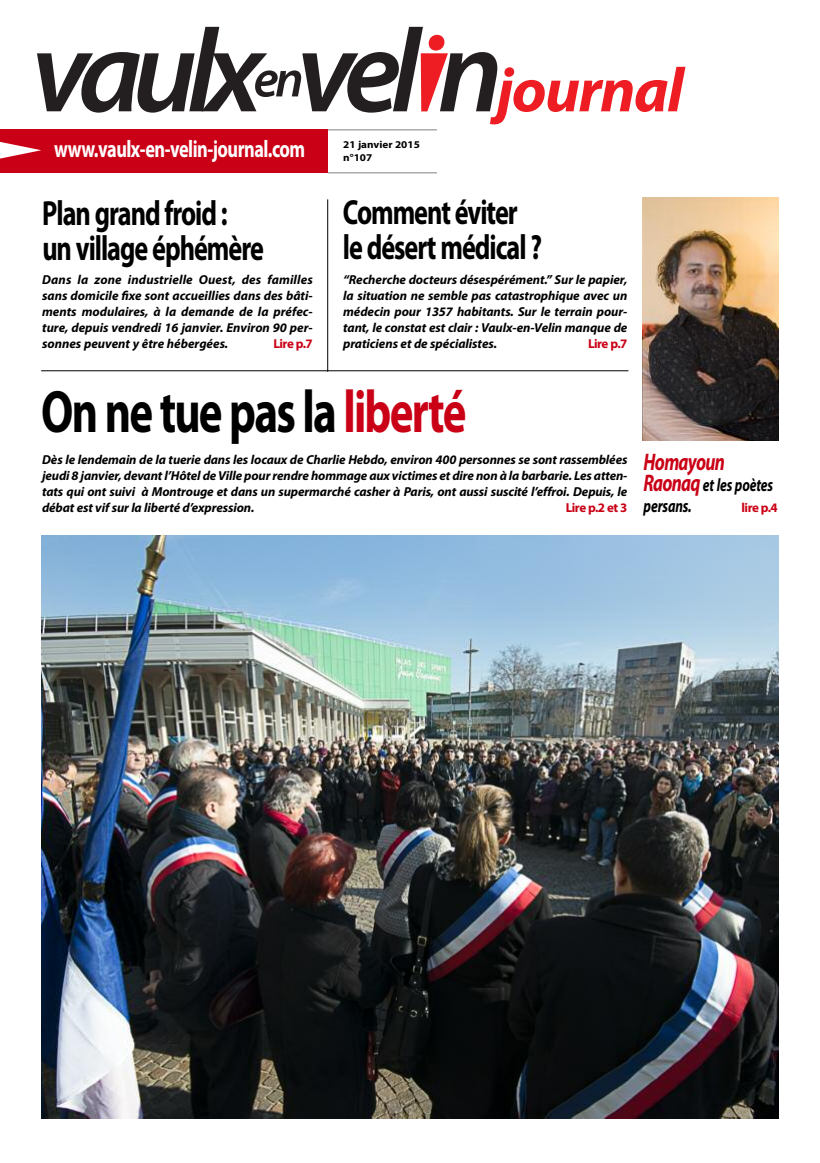
<style>
.page{position:relative;width:820px;height:1163px;background:#fff}
.page>*{position:absolute;margin:0;border:0;box-sizing:border-box;transform-origin:0 0}
.t1{font:700 60px "Myriad Pro";letter-spacing:-.04em;color:#000;scale:.75 1}
.t2{font:700 35px/35px "Myriad Pro";letter-spacing:-.04em;color:#000;scale:.75 1}
.t3{font:700 24px "Myriad Pro";letter-spacing:-.03em;color:#fff;scale:.76 1}
.t4{font:italic 700 24px "Myriad Pro";letter-spacing:-.04em;color:#ca0016;scale:.75 1}
.t5{font:italic 700 18px/21px "Myriad Pro";letter-spacing:-.01em;color:#000;scale:.75 1}
.t6{font:italic 700 13px/16px "Myriad Pro";letter-spacing:-.005em;color:#000;text-align:justify}
.t7{font:700 13px "Myriad Pro";letter-spacing:-.035em;color:#ca0016}
.t8{font:700 10.4px "Myriad Pro";color:#000;scale:1.08 1}
.s1{color:#ca0016}
.s2{font-size:24px;color:#ca0016}
</style>
<div class="page">
<img style="left:41px;top:536px;width:737px;height:582px">
<hr style="left:327px;top:129px;width:110px;height:1px;background:#808080">
<hr style="left:327px;top:172px;width:110px;height:1px;background:#808080">
<div style="left:0;top:129px;width:327px;height:44px;background:#ca0016"></div>
<hr style="left:41px;top:370px;width:587px;height:1px;background:#000">
<hr style="left:327px;top:199px;width:1px;height:172px;background:#000">
<img style="left:642px;top:197px;width:136px;height:244px">
<svg style="left:37px;top:27px;width:648px;height:97px"></svg>
<h3 class="t3" style="left:54px;top:140px;width:332px">www.vaulx-en-velin-journal.com</h3>
<p class="t8" style="left:343px;top:141px;width:72px">21 janvier 2015</p>
<p class="t8" style="left:343px;top:154px;width:28px">n°107</p>
<h2 class="t2" style="left:42px;top:198px;width:297px">Plan grand froid : un village éphémère</h2>
<h2 class="t2" style="left:343px;top:197px;width:267px">Comment éviter le désert médical ?</h2>
<p class="t6" style="left:42px;top:273px;width:272px">Dans la zone industrielle Ouest, des familles sans domicile fixe sont accueillies dans des bâti&shy;ments modulaires, à la demande de la préfec&shy;ture, depuis vendredi 16 janvier. Environ 90 per&shy;sonnes peuvent y être hébergées.</p>
<p class="t7" style="left:273px;top:339px;width:41px">Lire p.7</p>
<p class="t6" style="left:343px;top:273px;width:286px">“Recherche docteurs désespérément.” Sur le papier, la situation ne semble pas catastrophique avec un médecin pour 1357 habitants. Sur le terrain pour&shy;tant, le constat est clair : Vaulx-en-Velin manque de praticiens et de spécialistes.</p>
<p class="t7" style="left:587px;top:339px;width:41px">Lire p.7</p>
<h1 class="t1" style="left:41px;top:389px;width:568px">On ne tue pas la <span class="s1">liberté</span></h1>
<p class="t6" style="left:42px;top:452px;width:586px">Dès le lendemain de la tuerie dans les locaux de Charlie Hebdo, environ 400 personnes se sont rassemblées jeudi 8 janvier, devant l’Hôtel de Ville pour rendre hommage aux victimes et dire non à la barbarie. Les atten&shy;tats qui ont suivi à Montrouge et dans un supermarché casher à Paris, ont aussi suscité l’effroi. Depuis, le débat est vif sur la liberté d’expression.</p>
<p class="t7" style="left:565px;top:502px;width:63px">Lire p.2 et 3</p>
<h3 class="t4" style="left:643px;top:453px;width:110px">Homayoun</h3>
<h3 class="t5" style="left:643px;top:476px;width:174px"><span class="s2">Raonaq</span> et les poètes persans.</h3>
<p class="t7" style="left:741px;top:503px;width:38px">lire p.4</p>
</div>
